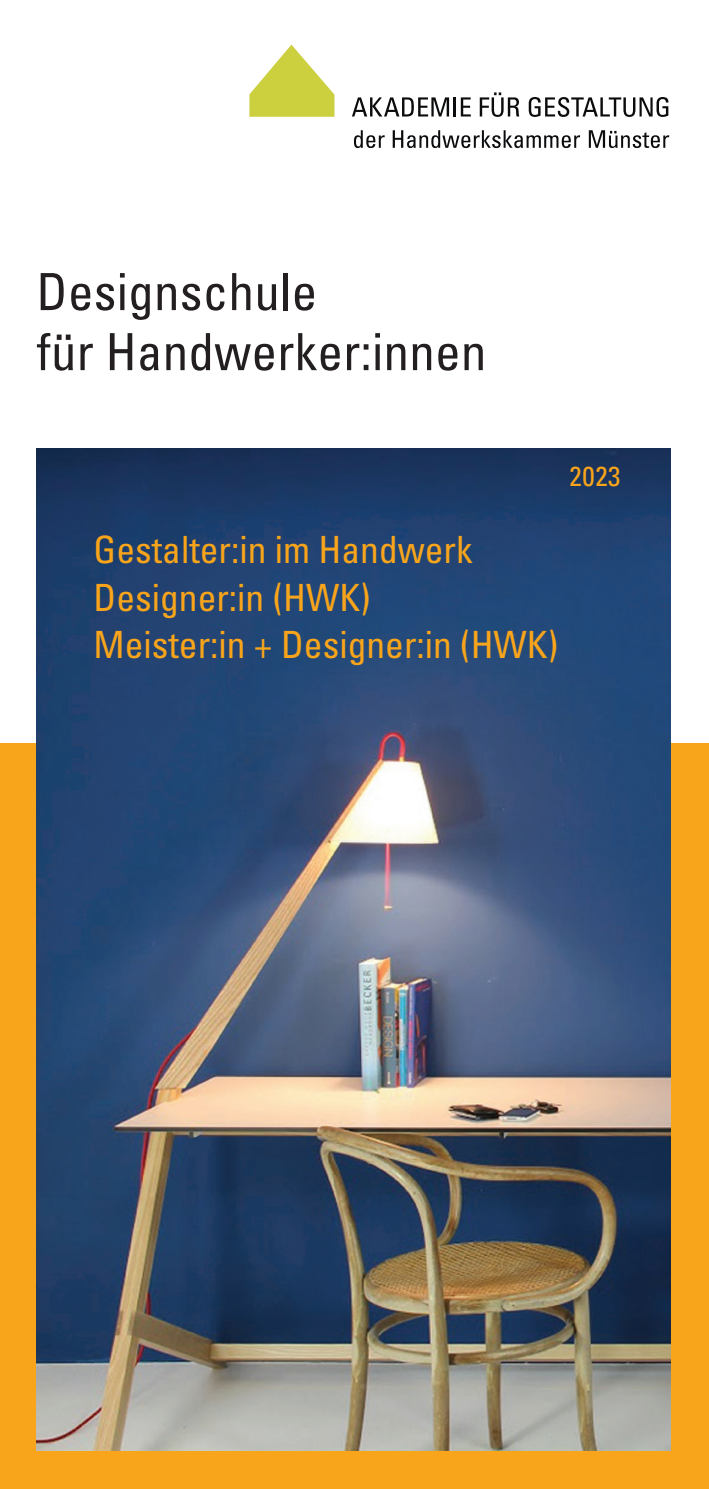
<style>
.page{position:relative;width:709px;height:1489px;background:#fff}
.page>*{position:absolute;margin:0;border:0;box-sizing:border-box;transform-origin:0 0}
.t1{font:condensed 51.25px/60px "Univers LT Std";letter-spacing:.005em;color:#231f20}
.t2{font:condensed 37.5px/47.5px "Univers LT Std";color:#f9a51b}
.t3{font:condensed 27.5px "Univers LT Std";color:#f9a51b}
</style>
<div class="page">
<div style="left:0;top:743px;width:709px;height:745px;background:#f9a51b"></div>
<img style="left:36px;top:448px;width:634px;height:1001px">
<svg style="left:352px;top:97px;width:119px;height:19px"></svg>
<svg style="left:480px;top:92px;width:39px;height:25px"></svg>
<svg style="left:528px;top:97px;width:140px;height:20px"></svg>
<svg style="left:354px;top:130px;width:30px;height:18px"></svg>
<svg style="left:393px;top:130px;width:187px;height:18px"></svg>
<svg style="left:589px;top:130px;width:80px;height:18px"></svg>
<svg style="left:249px;top:45px;width:85px;height:72px"></svg>
<h1 class="t1" style="left:36px;top:261px;width:451px">Designschule<br>für Handwerker:innen</h1>
<p class="t3" style="left:569px;top:459px;width:52px">2023</p>
<p class="t2" style="left:94px;top:525px;width:466px">Gestalter:in im Handwerk<br>Designer:in (HWK)<br>Meister:in + Designer:in (HWK)</p>
</div>
